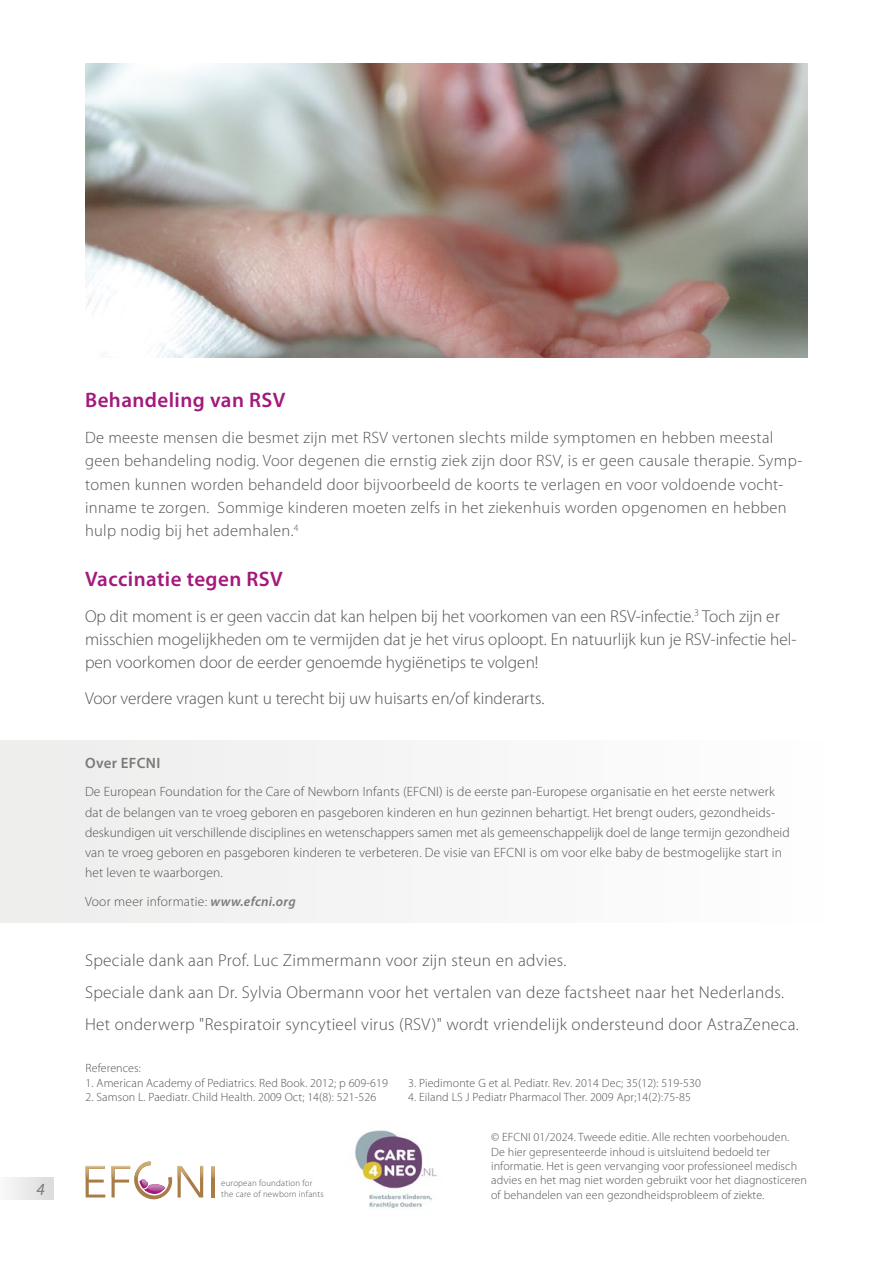
<style>
.page{position:relative;width:893px;height:1263px;background:#fff}
.page>*{position:absolute;margin:0;border:0;box-sizing:border-box;transform-origin:0 0}
.t1{font:600 21px "Myriad Pro";letter-spacing:.02em;color:#a3197c}
.t2{font:300 17.25px/23.2px "Myriad Pro";color:#525251}
.t3{font:300 17.25px/32px "Myriad Pro";letter-spacing:.02em;color:#525251}
.t4{font:italic 17.1px "Myriad Pro";color:#7a7a79}
.t5{font:300 16.5px/23.2px "Myriad Pro";letter-spacing:.02em;color:#525251}
.t6{font:600 15px "Myriad Pro";letter-spacing:.02em;color:#7a7a79}
.t7{font:300 13.5px/20.2px "Myriad Pro";letter-spacing:.01em;color:#525251}
.t8{font:300 12px/14.4px "Myriad Pro";letter-spacing:.01em;color:#525251}
.t9{font:300 9px/10.9px "Myriad Pro";letter-spacing:.025em;color:#525251}
.s1{font-weight:600;font-style:italic;color:#7a7a79}
</style>
<div class="page">
<div style="left:0;top:740px;width:893px;height:183px;background:#f6f6f6"></div>
<div style="left:0;top:1177px;width:54px;height:22px;background:linear-gradient(to right,#f9f9f9,#dbdbdb)"></div>
<img style="left:85px;top:64px;width:722px;height:293px">
<svg style="left:86px;top:1178px;width:19px;height:19px"></svg>
<img style="left:86px;top:1166px;width:19px;height:12px">
<svg style="left:112px;top:1161px;width:91px;height:39px"></svg>
<hr style="left:212px;top:1166px;width:3px;height:31px;background:#a97c45">
<img style="left:178px;top:1166px;width:25px;height:12px">
<svg style="left:212px;top:1166px;width:3px;height:12px"></svg>
<img style="left:355px;top:1130px;width:82px;height:78px">
<p class="t4" style="left:36px;top:1178px;width:10px">4</p>
<h1 class="t1" style="left:85px;top:387px;width:202px">Behandeling van RSV</h1>
<p class="t5" style="left:85px;top:426px;width:719px">De meeste mensen die besmet zijn met RSV vertonen slechts milde symptomen en hebben meestal geen behandeling nodig. Voor degenen die ernstig ziek zijn door RSV, is er geen causale therapie. Symp&shy;tomen kunnen worden behandeld door bijvoorbeeld de koorts te verlagen en voor voldoende vocht&shy;inname te zorgen. Sommige kinderen moeten zelfs in het ziekenhuis worden opgenomen en hebben hulp nodig bij het ademhalen.<sup>4</sup></p>
<h1 class="t1" style="left:85px;top:565px;width:199px">Vaccinatie tegen RSV</h1>
<p class="t2" style="left:85px;top:604px;width:713px">Op dit moment is er geen vaccin dat kan helpen bij het voorkomen van een RSV-infectie.<sup>3</sup> Toch zijn er misschien mogelijkheden om te vermijden dat je het virus oploopt. En natuurlijk kun je RSV-infectie hel&shy;pen voorkomen door de eerder genoemde hygiënetips te volgen!</p>
<p class="t2" style="left:85px;top:687px;width:461px">Voor verdere vragen kunt u terecht bij uw huisarts en/of kinderarts.</p>
<p class="t6" style="left:85px;top:753px;width:77px">Over EFCNI</p>
<p class="t7" style="left:85px;top:782px;width:706px">De European Foundation for the Care of Newborn Infants (EFCNI) is de eerste pan-Europese organisatie en het eerste netwerk dat de belangen van te vroeg geboren en pasgeboren kinderen en hun gezinnen behartigt. Het brengt ouders, gezondheids&shy;deskundigen uit verschillende disciplines en wetenschappers samen met als gemeenschappelijk doel de lange termijn gezondheid van te vroeg geboren en pasgeboren kinderen te verbeteren. De visie van EFCNI is om voor elke baby de bestmogelijke start in het leven te waarborgen.</p>
<p class="t7" style="left:85px;top:892px;width:212px">Voor meer informatie: <span class="s1">www.efcni.org</span></p>
<p class="t3" style="left:85px;top:944px;width:715px">Speciale dank aan Prof. Luc Zimmermann voor zijn steun en advies.<br>Speciale dank aan Dr. Sylvia Obermann voor het vertalen van deze factsheet naar het Nederlands.<br>Het onderwerp "Respiratoir syncytieel virus (RSV)" wordt vriendelijk ondersteund door AstraZeneca.</p>
<p class="t8" style="left:86px;top:1060px;width:57px">References:</p>
<p class="t8" style="left:86px;top:1075px;width:304px">1. American Academy of Pediatrics. Red Book. 2012; p 609-619</p>
<p class="t8" style="left:86px;top:1090px;width:292px">2. Samson L. Paediatr. Child Health. 2009 Oct; 14(8): 521-526</p>
<p class="t9" style="left:221px;top:1178px;width:104px">european foundation for the care of newborn infants</p>
<p class="t8" style="left:408px;top:1075px;width:294px">3. Piedimonte G et al. Pediatr. Rev. 2014 Dec; 35(12): 519-530</p>
<p class="t8" style="left:408px;top:1090px;width:284px">4. Eiland LS J Pediatr Pharmacol Ther. 2009 Apr;14(2):75-85</p>
<p class="t8" style="left:491px;top:1130px;width:317px">© EFCNI 01/2024. Tweede editie. Alle rechten voorbehouden.<br>De hier gepresenteerde inhoud is uitsluitend bedoeld ter informatie. Het is geen vervanging voor professioneel medisch advies en het mag niet worden gebruikt voor het diagnosticeren of behandelen van een gezondheidsprobleem of ziekte.</p>
</div>
